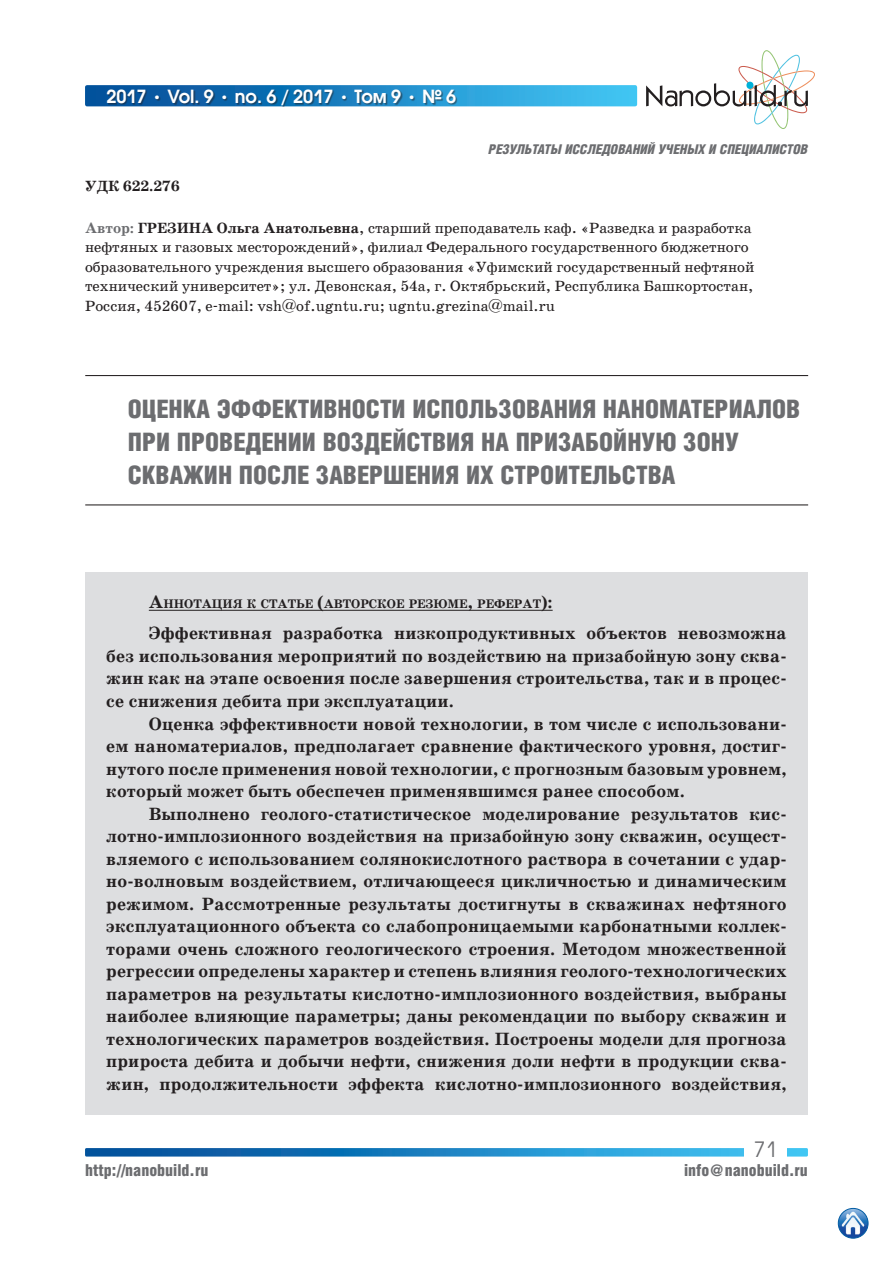
<style>
.page{position:relative;width:893px;height:1263px;background:#fff}
.page>*{position:absolute;margin:0;border:0;box-sizing:border-box;transform-origin:0 0}
.t1{font:900 25.5px/33px "Helios Cond";color:#6c6d70}
.t2{font:21px "Avant Garde Gothic C";color:#6c6d70}
.t3{font:700 18px/22.5px "School Book C";letter-spacing:.01em;color:#231f20;text-align:justify}
.t4{font:600 18px "Avant Garde Gothic C";color:#fff}
.t5{font:900 16.5px "Helios Cond";color:#6c6d70}
.t6{font:15px/19.5px "School Book C";color:#231f20}
.t7{font:700 15px "School Book C";color:#231f20}
.t8{font:italic 900 13.5px "Helios Cond";color:#6c6d70}
.t9{font:700 12.6px "School Book C";color:#231f20}
.s1{font-family:"School Book C";font-weight:700}
.s2{font-weight:700;color:#6c6d70}
.s3{font-weight:700}
.s4{font-size:18px}
</style>
<div class="page">
<svg style="left:85px;top:1148px;width:723px;height:8px"></svg>
<div style="left:744px;top:1137px;width:43px;height:19px;background:#fff"></div>
<div style="left:85px;top:85px;width:552px;height:21px;background:linear-gradient(to right,#004694,#42c8f6);border-radius:2px"></div>
<div style="left:108px;top:90px;width:349px;height:17px;background:#231f20;opacity:.5"></div>
<svg style="left:646px;top:50px;width:169px;height:79px"></svg>
<img style="left:838px;top:1208px;width:30px;height:30px;border-radius:15px">
<div style="left:838px;top:1208px;width:30px;height:30px;border:1px solid #015ca3;border-radius:50%"></div>
<hr style="left:85px;top:375px;width:723px;height:1px;background:#231f20">
<hr style="left:85px;top:504px;width:723px;height:1px;background:#231f20">
<div style="left:85px;top:572px;width:723px;height:542px;background:#dddee0"></div>
<hr style="left:149px;top:610px;width:404px;height:1px;background:#231f20">
<p class="t4" style="left:106px;top:85px;width:351px">2017 <span class="s1">•</span> Vol. 9 <span class="s1">•</span> no. 6 / 2017 <span class="s1">•</span> Том 9 <span class="s1">•</span> № 6</p>
<p class="t8" style="left:489px;top:142px;width:321px">РЕЗУЛЬТАТЫ ИССЛЕДОВАНИЙ УЧЕНЫХ И СПЕЦИАЛИСТОВ</p>
<p class="t7" style="left:85px;top:178px;width:96px">УДК 622.276</p>
<p class="t6" style="left:85px;top:218px;width:671px"><span class="s2">Автор:</span> <span class="s3">ГРЕЗИНА Ольга Анатольевна</span>, старший преподаватель каф. «Разведка и разработка нефтяных и газовых месторождений», филиал Федерального государственного бюджетного образовательного учреждения высшего образования «Уфимский государственный нефтяной технический университет»; ул. Девонская, 54а, г. Октябрьский, Республика Башкортостан, Россия, 452607, e-mail: vsh@of.ugntu.ru; ugntu.grezina@mail.ru</p>
<h1 class="t1" style="left:128px;top:392px;width:674px">ОЦЕНКА ЭФФЕКТИВНОСТИ ИСПОЛЬЗОВАНИЯ НАНОМАТЕРИАЛОВ<br>ПРИ ПРОВЕДЕНИИ ВОЗДЕЙСТВИЯ НА ПРИЗАБОЙНУЮ ЗОНУ<br>СКВАЖИН ПОСЛЕ ЗАВЕРШЕНИЯ ИХ СТРОИТЕЛЬСТВА</h1>
<p class="t9" style="left:149px;top:597px;width:405px"><span class="s4">А</span>ннотация к статье <span class="s4">(</span>авторское резюме<span class="s4">,</span> реферат<span class="s4">):</span></p>
<p class="t3" style="left:106px;top:623px;width:682px;text-indent:43px">Эффективная разработка низкопродуктивных объектов невозможна без использования мероприятий по воздействию на призабойную зону сква&shy;жин как на этапе освоения после завершения строительства, так и в процес&shy;се снижения дебита при эксплуатации.</p>
<p class="t3" style="left:106px;top:713px;width:682px;text-indent:43px">Оценка эффективности новой технологии, в том числе с использовани&shy;ем наноматериалов, предполагает сравнение фактического уровня, достиг&shy;нутого после применения новой технологии, с прогнозным базовым уровнем, который может быть обеспечен применявшимся ранее способом.</p>
<p class="t3" style="left:106px;top:803px;width:682px;text-indent:43px">Выполнено геолого-статистическое моделирование результатов кис&shy;лотно-имплозионного воздействия на призабойную зону скважин, осущест&shy;вляемого с использованием солянокислотного раствора в сочетании с удар&shy;но-волновым воздействием, отличающееся цикличностью и динамическим режимом. Рассмотренные результаты достигнуты в скважинах нефтяного эксплуатационного объекта со слабопроницаемыми карбонатными коллек&shy;торами очень сложного геологического строения. Методом множественной регрессии определены характер и степень влияния геолого-технологических параметров на результаты кислотно-имплозионного воздействия, выбраны наиболее влияющие параметры; даны рекомендации по выбору скважин и технологических параметров воздействия. Построены модели для прогноза прироста дебита и добычи нефти, снижения доли нефти в продукции сква&shy;жин, продолжительности эффекта кислотно-имплозионного воздействия,</p>
<p class="t2" style="left:754px;top:1136px;width:25px">71</p>
<p class="t5" style="left:85px;top:1161px;width:125px">http://nanobuild.ru</p>
<p class="t5" style="left:684px;top:1161px;width:125px">info@nanobuild.ru</p>
</div>
